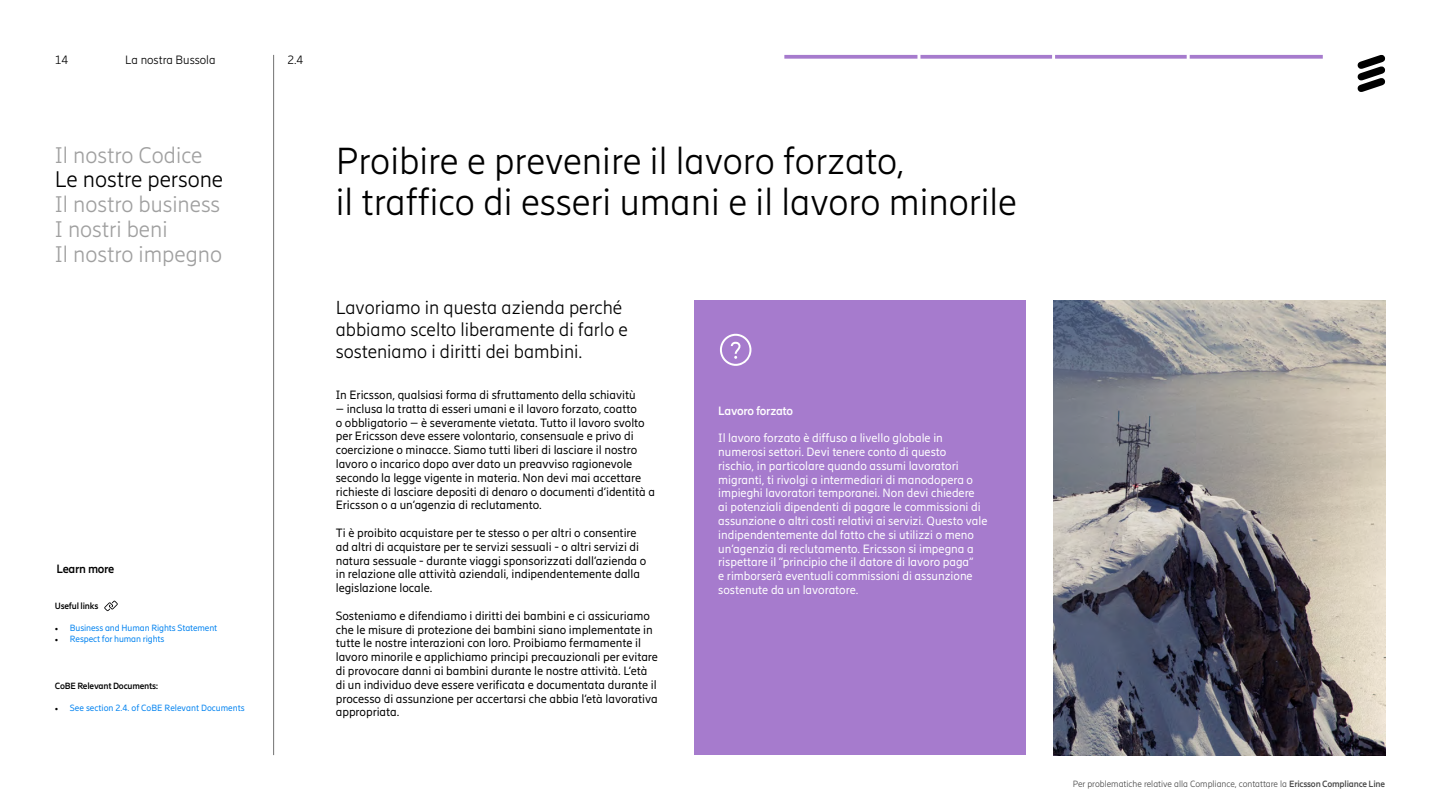
<style>
.page{position:relative;width:1440px;height:810px;background:#fff}
.page>*{position:absolute;margin:0;border:0;box-sizing:border-box;transform-origin:0 0}
.t1{font:300 37.5px/41.2px "Ericsson Hilda";color:#000}
.t2{font:300 22.5px/24.8px "Ericsson Hilda";color:#a0a0a0}
.t3{font:300 22.5px "Ericsson Hilda";color:#000}
.t4{font:300 18.75px/21.6px "Ericsson Hilda";color:#000}
.t5{font:12px/13.8px "Ericsson Hilda";color:#000}
.t6{font:12px/13.8px "Ericsson Hilda";color:#fff}
.t7{font:300 12px "Ericsson Hilda";color:#000}
.t8{font:700 12px "Ericsson Hilda";letter-spacing:-.025em;color:#fff}
.t9{font:700 12px "Ericsson Hilda";letter-spacing:-.025em;color:#000}
.t10{font:9px "Ericsson Hilda";letter-spacing:-.01em;color:#0082f0}
.t11{font:300 9px "Ericsson Hilda";color:#484848}
.t12{font:700 9px "Ericsson Hilda";letter-spacing:-.025em;color:#000}
.s1{font-family:"Minion Pro";color:#000}
.s2{font-weight:700}
</style>
<div class="page">
<svg style="left:1358px;top:55px;width:27px;height:37px"></svg>
<hr style="left:273px;top:55px;width:1px;height:700px;background:#727272">
<svg style="left:784px;top:55px;width:133px;height:4px"></svg>
<svg style="left:920px;top:55px;width:132px;height:4px"></svg>
<svg style="left:1055px;top:55px;width:132px;height:4px"></svg>
<svg style="left:1190px;top:55px;width:133px;height:4px"></svg>
<div style="left:695px;top:300px;width:331px;height:455px;background:#a67bcd"></div>
<svg style="left:720px;top:334px;width:31px;height:32px"></svg>
<svg style="left:104px;top:601px;width:14px;height:10px"></svg>
<img style="left:1054px;top:300px;width:331px;height:455px">
<p class="t7" style="left:125px;top:53px;width:92px">La nostra Bussola</p>
<p class="t7" style="left:55px;top:53px;width:15px">14</p>
<p class="t7" style="left:288px;top:53px;width:17px">2.4</p>
<h2 class="t2" style="left:55px;top:143px;width:149px">Il nostro Codice</h2>
<h2 class="t3" style="left:55px;top:167px;width:170px">Le nostre persone</h2>
<h2 class="t2" style="left:55px;top:192px;width:169px">Il nostro business<br>I nostri beni<br>Il nostro impegno</h2>
<p class="t9" style="left:56px;top:562px;width:60px">Learn more</p>
<p class="t12" style="left:55px;top:601px;width:45px">Useful links</p>
<p class="t10" style="left:55px;top:623px;width:164px"><span class="s1">•</span> Business and Human Rights Statement</p>
<p class="t10" style="left:55px;top:633px;width:111px"><span class="s1">•</span> Respect for human rights</p>
<p class="t12" style="left:55px;top:681px;width:105px">CoBE Relevant Documents:</p>
<p class="t10" style="left:55px;top:703px;width:191px"><span class="s1">•</span> See section 2.4. of CoBE Relevant Documents</p>
<h1 class="t1" style="left:336px;top:141px;width:683px">Proibire e prevenire il lavoro forzato,<br>il traffico di esseri umani e il lavoro minorile</h1>
<h3 class="t4" style="left:336px;top:297px;width:294px">Lavoriamo in questa azienda perché abbiamo scelto liberamente di farlo e sosteniamo i diritti dei bambini.</h3>
<p class="t5" style="left:336px;top:388px;width:302px">In Ericsson, qualsiasi forma di sfruttamento della schiavitù</p>
<p class="t5" style="left:336px;top:402px;width:321px">– inclusa la tratta di esseri umani e il lavoro forzato, coatto<br>o obbligatorio – è severamente vietata. Tutto il lavoro svolto per Ericsson deve essere volontario, consensuale e privo di coercizione o minacce. Siamo tutti liberi di lasciare il nostro lavoro o incarico dopo aver dato un preavviso ragionevole secondo la legge vigente in materia. Non devi mai accettare richieste di lasciare depositi di denaro o documenti d’identità a Ericsson o a un’agenzia di reclutamento.</p>
<p class="t5" style="left:336px;top:526px;width:312px">Ti è proibito acquistare per te stesso o per altri o consentire ad altri di acquistare per te servizi sessuali - o altri servizi di natura sessuale - durante viaggi sponsorizzati dall’azienda o in relazione alle attività aziendali, indipendentemente dalla legislazione locale.</p>
<p class="t5" style="left:336px;top:609px;width:324px">Sosteniamo e difendiamo i diritti dei bambini e ci assicuriamo che le misure di protezione dei bambini siano implementate in tutte le nostre interazioni con loro. Proibiamo fermamente il lavoro minorile e applichiamo principi precauzionali per evitare di provocare danni ai bambini durante le nostre attività. L’età di un individuo deve essere verificata e documentata durante il processo di assunzione per accertarsi che abbia l’età lavorativa appropriata.</p>
<p class="t8" style="left:718px;top:403px;width:77px">Lavoro forzato</p>
<p class="t6" style="left:718px;top:431px;width:271px">Il lavoro forzato è diffuso a livello globale in numerosi settori. Devi tenere conto di questo<br>rischio, in particolare quando assumi lavoratori migranti, ti rivolgi a intermediari di manodopera o impieghi lavoratori temporanei. Non devi chiedere<br>ai potenziali dipendenti di pagare le commissioni di assunzione o altri costi relativi ai servizi. Questo vale indipendentemente dal fatto che si utilizzi o meno un’agenzia di reclutamento. Ericsson si impegna a rispettare il “principio che il datore di lavoro paga”<br>e rimborserà eventuali commissioni di assunzione sostenute da un lavoratore.</p>
<p class="t11" style="left:1073px;top:779px;width:314px">Per problematiche relative alla Compliance, contattare la <span class="s2">Ericsson Compliance Line</span></p>
</div>
